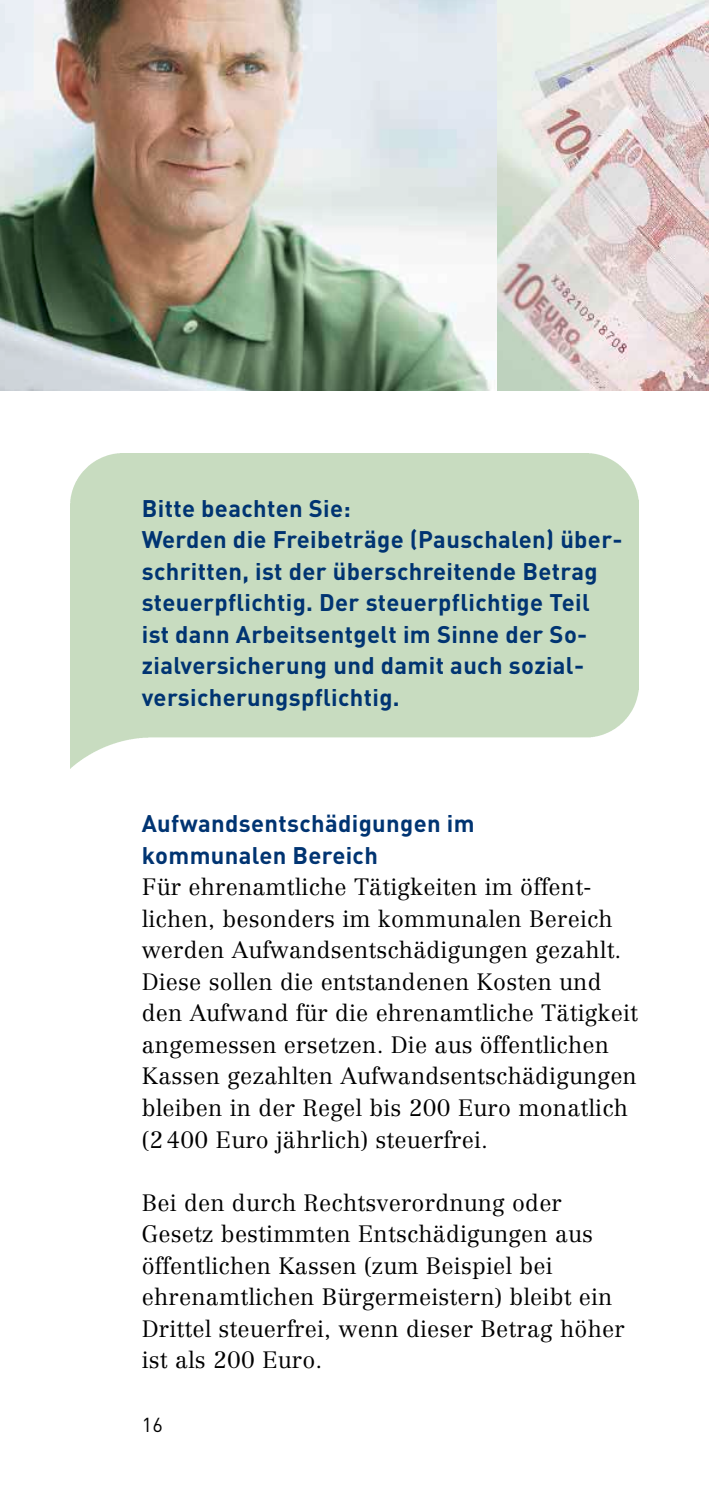
<style>
.page{position:relative;width:709px;height:1489px;background:#fff}
.page>*{position:absolute;margin:0;border:0;box-sizing:border-box;transform-origin:0 0}
.t1{font:700 23.75px/31.5px "DIN";letter-spacing:.015em;color:#003472}
.t2{font:300 23.25px/31.5px "Centennial";letter-spacing:.01em;color:#000}
.t3{font:20px "DIN";color:#000}
</style>
<div class="page">
<img style="left:0;top:0;width:709px;height:390px">
<h3 class="t1" style="left:142px;top:491px;width:210px">Bitte beachten Sie:</h3>
<p class="t1" style="left:142px;top:522px;width:482px">Werden die Freibeträge (Pauschalen) über&shy;schritten, ist der überschreitende Betrag steuerpflichtig. Der steuerpflichtige Teil ist dann Arbeitsentgelt im Sinne der So&shy;zialversicherung und damit auch sozial&shy;versicherungspflichtig.</p>
<h3 class="t1" style="left:142px;top:806px;width:334px">Aufwandsentschädigungen im kommunalen Bereich</h3>
<p class="t2" style="left:142px;top:871px;width:497px">Für ehrenamtliche Tätigkeiten im öffent&shy;lichen, besonders im kommunalen Bereich werden Aufwandsentschädigungen gezahlt.<br>Diese sollen die entstandenen Kosten und den Aufwand für die ehrenamtliche Tätigkeit angemessen ersetzen. Die aus öffentlichen Kassen gezahlten Aufwandsentschädigungen bleiben in der Regel bis 200 Euro monatlich (2400 Euro jährlich) steuerfrei.</p>
<p class="t2" style="left:142px;top:1186px;width:484px">Bei den durch Rechtsverordnung oder Gesetz bestimmten Entschädigungen aus öffentlichen Kassen (zum Beispiel bei ehrenamtlichen Bürgermeistern) bleibt ein Drittel steuerfrei, wenn dieser Betrag höher ist als 200 Euro.</p>
<p class="t3" style="left:142px;top:1411px;width:23px">16</p>
</div>
